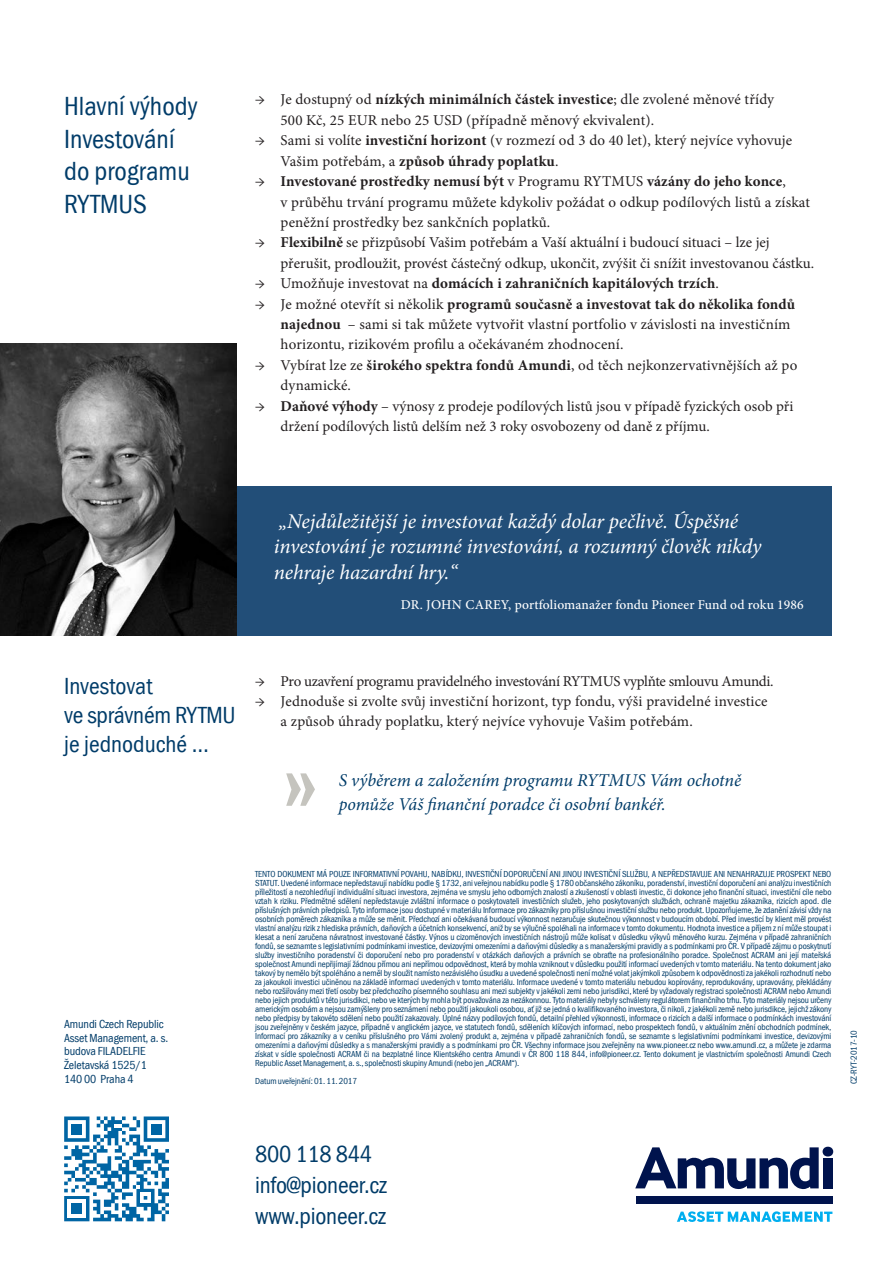
<style>
.page{position:relative;width:893px;height:1263px;background:#fff}
.page>*{position:absolute;margin:0;border:0;box-sizing:border-box;transform-origin:0 0}
.t1{font:condensed 27px/32.4px "PI Franklin Gothic";color:#013c69}
.t2{font:condensed 24px/28.8px "PI Franklin Gothic";letter-spacing:-.01em;color:#013c69}
.t3{font:italic 21px/25.5px "Minion Pro";letter-spacing:-.01em;color:#fff}
.t4{font:italic 18px/23.4px "Minion Pro";letter-spacing:-.005em;color:#013c69}
.t5{font:15px/20.4px "Minion Pro";letter-spacing:.005em;color:#231f20}
.t6{font:15px "Minion Pro";letter-spacing:-.025em;color:#231f20}
.t7{font:700 15px "Minion Pro";letter-spacing:.01em;color:#231f20}
.t8{font:500 13.5px "Minion Pro";letter-spacing:.01em;color:#fff}
.t9{font:condensed 12px/13.6px "PI Franklin Gothic";letter-spacing:-.01em;color:#013c69}
.t10{font:condensed 9px/9px "PI Franklin Gothic";letter-spacing:-.01em;color:#013c69;text-align:justify}
.s1{font-weight:700}
.s2{font-weight:400}
</style>
<div class="page">
<svg style="left:286px;top:773px;width:29px;height:33px"></svg>
<div style="left:197px;top:486px;width:634px;height:149px;background:#224e78"></div>
<img style="left:0;top:343px;width:237px;height:292px">
<svg style="left:64px;top:1116px;width:105px;height:105px"></svg>
<svg style="left:635px;top:1147px;width:184px;height:42px"></svg>
<div style="left:823px;top:1147px;width:10px;height:9px;background:#00134d;border-radius:50%"></div>
<div style="left:823px;top:1158px;width:9px;height:30px;background:#00134d"></div>
<div style="left:636px;top:1196px;width:196px;height:8px;background:#00134d"></div>
<svg style="left:677px;top:1211px;width:155px;height:11px"></svg>
<h1 class="t1" style="left:64px;top:91px;width:135px">Hlavní výhody<br>Investování do programu<br>RYTMUS</h1>
<h3 class="t5" style="left:281px;top:90px;width:495px;text-indent:-26px">→ Je dostupný od <span class="s1">nízkých minimálních částek investice</span>; dle zvolené měnové třídy<br>500 Kč, 25 EUR nebo 25 USD (případně měnový ekvivalent).</h3>
<h3 class="t5" style="left:281px;top:130px;width:513px;text-indent:-26px">→ Sami si volíte <span class="s1">investiční horizont</span> (v rozmezí od 3 do 40 let), který nejvíce vyhovuje<br>Vašim potřebám, a <span class="s1">způsob úhrady poplatku</span>.</h3>
<h3 class="t5" style="left:281px;top:171px;width:531px;text-indent:-26px">→ <span class="s1">Investované prostředky nemusí být</span> v Programu RYTMUS <span class="s1">vázány do jeho konce</span>,<br>v průběhu trvání programu můžete kdykoliv požádat o odkup podílových listů a získat peněžní prostředky bez sankčních poplatků.</h3>
<h3 class="t5" style="left:281px;top:232px;width:535px;text-indent:-26px">→ <span class="s1">Flexibilně</span> se přizpůsobí Vašim potřebám a Vaší aktuální i budoucí situaci – lze jej přerušit, prodloužit, provést částečný odkup, ukončit, zvýšit či snížit investovanou částku.</h3>
<h3 class="t7" style="left:255px;top:273px;width:465px"><span class="s2">→ Umožňuje investovat na</span> domácích i zahraničních kapitálových trzích<span class="s2">.</span></h3>
<h3 class="t5" style="left:281px;top:294px;width:516px;text-indent:-26px">→ Je možné otevřít si několik <span class="s1">programů současně a investovat tak do několika fondů najednou</span> – sami si tak můžete vytvořit vlastní portfolio v závislosti na investičním horizontu, rizikovém profilu a očekávaném zhodnocení.</h3>
<h3 class="t5" style="left:281px;top:355px;width:518px;text-indent:-26px">→ Vybírat lze ze <span class="s1">širokého spektra fondů Amundi</span>, od těch nejkonzervativnějších až po dynamické.</h3>
<h3 class="t5" style="left:281px;top:396px;width:514px;text-indent:-26px">→ <span class="s1">Daňové výhody</span> – výnosy z prodeje podílových listů jsou v případě fyzických osob při držení podílových listů delším než 3 roky osvobozeny od daně z příjmu.</h3>
<h3 class="t3" style="left:274px;top:508px;width:489px">„Nejdůležitější je investovat každý dolar pečlivě. Úspěšné investování je rozumné investování, a rozumný člověk nikdy nehraje hazardní hry.“</h3>
<h3 class="t8" style="left:401px;top:595px;width:404px">DR. JOHN CAREY, portfoliomanažer fondu Pioneer Fund od roku 1986</h3>
<h2 class="t2" style="left:64px;top:672px;width:173px">Investovat<br>ve správném RYTMU je jednoduché …</h2>
<h3 class="t6" style="left:255px;top:671px;width:520px">→ Pro uzavření programu pravidelného investování RYTMUS vyplňte smlouvu Amundi.</h3>
<h3 class="t5" style="left:281px;top:691px;width:488px;text-indent:-26px">→ Jednoduše si zvolte svůj investiční horizont, typ fondu, výši pravidelné investice a způsob úhrady poplatku, který nejvíce vyhovuje Vašim potřebám.</h3>
<h3 class="t4" style="left:339px;top:769px;width:404px">S výběrem a založením programu RYTMUS Vám ochotně pomůže Váš finanční poradce či osobní bankéř.</h3>
<h3 class="t9" style="left:64px;top:1017px;width:106px">Amundi Czech Republic<br>Asset Management, a. s. budova FILADELFIE<br>Želetavská 1525/1<br>140 00 Praha 4</h3>
<p class="t10" style="left:255px;top:870px;width:578px">TENTO DOKUMENT MÁ POUZE INFORMATIVNÍ POVAHU, NABÍDKU, INVESTIČNÍ DOPORUČENÍ ANI JINOU INVESTIČNÍ SLUŽBU, A NEPŘEDSTAVUJE ANI NENAHRAZUJE PROSPEKT NEBO STATUT. Uvedené informace nepředstavují nabídku podle § 1732, ani veřejnou nabídku podle § 1780 občanského zákoníku, poradenství, investiční doporučení ani analýzu investičních příležitostí a nezohledňují individuální situaci investora, zejména ve smyslu jeho odborných znalostí a zkušeností v oblasti investic, či dokonce jeho finanční situaci, investiční cíle nebo vztah k riziku. Předmětné sdělení nepředstavuje zvláštní informace o poskytovateli investičních služeb, jeho poskytovaných službách, ochraně majetku zákazníka, rizicích apod. dle příslušných právních předpisů. Tyto informace jsou dostupné v materiálu Informace pro zákazníky pro příslušnou investiční službu nebo produkt. Upozorňujeme, že zdanění závisí vždy na osobních poměrech zákazníka a může se měnit. Předchozí ani očekávaná budoucí výkonnost nezaručuje skutečnou výkonnost v budoucím období. Před investicí by klient měl provést vlastní analýzu rizik z hlediska právních, daňových a účetních konsekvencí, aniž by se výlučně spoléhali na informace v tomto dokumentu. Hodnota investice a příjem z ní může stoupat i klesat a není zaručena návratnost investované částky. Výnos u cizoměnových investičních nástrojů může kolísat v důsledku výkyvů měnového kurzu. Zejména v případě zahraničních fondů, se seznamte s legislativními podmínkami investice, devizovými omezeními a daňovými důsledky a s manažerskými pravidly a s podmínkami pro ČR. V případě zájmu o poskytnutí služby investičního poradenství či doporučení nebo pro poradenství v otázkách daňových a právních se obraťte na profesionálního poradce. Společnost ACRAM ani její mateřská společnost Amundi nepřijímají žádnou přímou ani nepřímou odpovědnost, která by mohla vzniknout v důsledku použití informací uvedených v tomto materiálu. Na tento dokument jako takový by nemělo být spoléháno a neměl by sloužit namísto nezávislého úsudku a uvedené společnosti není možné volat jakýmkoli způsobem k odpovědnosti za jakékoli rozhodnutí nebo za jakoukoli investici učiněnou na základě informací uvedených v tomto materiálu. Informace uvedené v tomto materiálu nebudou kopírovány, reprodukovány, upravovány, překládány nebo rozšiřovány mezi třetí osoby bez předchozího písemného souhlasu ani mezi subjekty v jakékoli zemi nebo jurisdikci, které by vyžadovaly registraci společnosti ACRAM nebo Amundi nebo jejich produktů v této jurisdikci, nebo ve kterých by mohla být považována za nezákonnou. Tyto materiály nebyly schváleny regulátorem finančního trhu. Tyto materiály nejsou určeny americkým osobám a nejsou zamýšleny pro seznámení nebo použití jakoukoli osobou, ať již se jedná o kvalifikovaného investora, či nikoli, z jakékoli země nebo jurisdikce, jejichž zákony nebo předpisy by takovéto sdělení nebo použití zakazovaly. Úplné názvy podílových fondů, detailní přehled výkonnosti, informace o rizicích a další informace o podmínkách investování jsou zveřejněny v českém jazyce, případně v anglickém jazyce, ve statutech fondů, sděleních klíčových informací, nebo prospektech fondů, v aktuálním znění obchodních podmínek, Informací pro zákazníky a v ceníku příslušného pro Vámi zvolený produkt a, zejména v případě zahraničních fondů, se seznamte s legislativními podmínkami investice, devizovými omezeními a daňovými důsledky a s manažerskými pravidly a s podmínkami pro ČR. Všechny informace jsou zveřejněny na www.pioneer.cz nebo www.amundi.cz, a můžete je zdarma získat v sídle společnosti ACRAM či na bezplatné lince Klientského centra Amundi v ČR 800 118 844, info@pioneer.cz. Tento dokument je vlastnictvím společnosti Amundi Czech Republic Asset Management, a. s., společnosti skupiny Amundi (nebo jen „ACRAM“).</p>
<p class="t10" style="left:255px;top:1077px;width:103px">Datum uveřejnění: 01. 11. 2017</p>
<p class="t10" style="left:849px;top:1084px;width:56px;rotate:-90deg">CZ-RYT-2017-10</p>
<h2 class="t2" style="left:255px;top:1138px;width:133px;line-height:31.2px">800 118 844 info@pioneer.cz www.pioneer.cz</h2>
</div>
